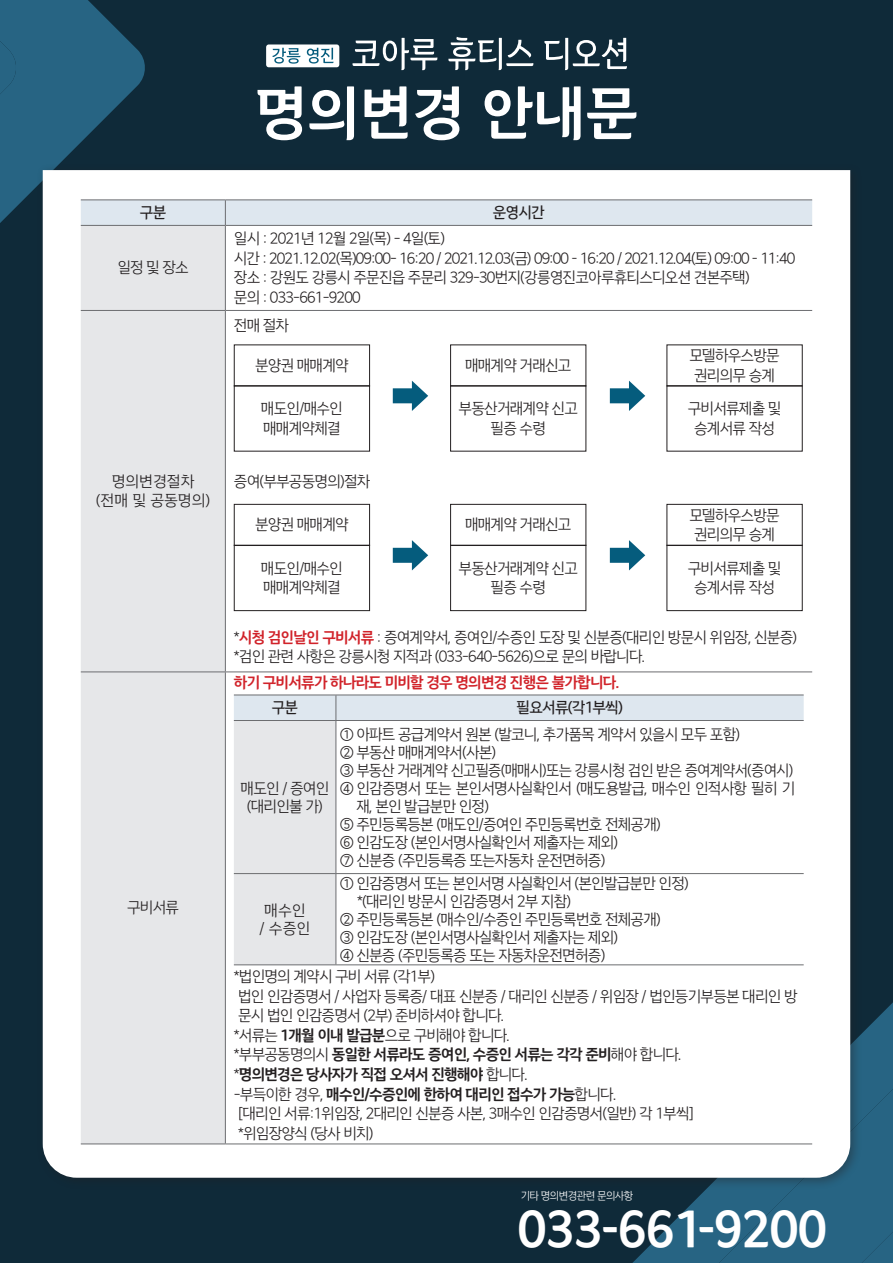
<style>
.page{position:relative;width:893px;height:1263px;background:#0f2a39}
.page>*{position:absolute;margin:0;border:0;box-sizing:border-box;transform-origin:0 0}
.t1{font:57px "KOAROO Bold";color:#fff}
.t2{font:49.35px "KOAROO Bold";color:#fff}
.t3{font:15px/18px "KOAROO Light";letter-spacing:-.05em;color:#231f20}
.t4{font:15px "KOAROO Bold";letter-spacing:-.05em;color:#231f20}
.t5{font:15px "KOAROO Bold";letter-spacing:-.05em;color:#d1232a}
.t6{font:15px "KOAROO Medium";letter-spacing:-.05em;color:#231f20}
.t7{font:10.5px "KOAROO Light";letter-spacing:-.05em;color:#fff}
.s1{font-family:"KOAROO Bold";color:#d1232a}
.s2{font-family:"KOAROO Bold"}
.s3{font-family:"KOAROO Light"}
</style>
<div class="page">
<svg style="left:632px;top:1002px;width:261px;height:261px;fill:#276483"></svg>
<div style="left:719px;top:1089px;width:174px;height:174px;background:#276483"></div>
<svg style="left:0;top:0;width:145px;height:223px;fill:#276483"></svg>
<div style="left:0;top:0;width:19px;height:200px;background:#276483"></div>
<div style="left:37px;top:164px;width:825px;height:1026px;background:#231f20;opacity:.4"></div>
<div style="left:43px;top:170px;width:807px;height:1008px;background:#fff"></div>
<div style="left:266px;top:44px;width:73px;height:23px;background:#fff;border-radius:3px"></div>
<svg style="left:353px;top:38px;width:84px;height:32px"></svg>
<svg style="left:448px;top:37px;width:85px;height:33px"></svg>
<svg style="left:272px;top:48px;width:28px;height:16px"></svg>
<svg style="left:307px;top:48px;width:26px;height:16px"></svg>
<svg style="left:544px;top:38px;width:83px;height:32px"></svg>
<div style="left:81px;top:226px;width:144px;height:917px;background:#e6e7e9"></div>
<hr style="left:81px;top:199px;width:144px;height:1px;background:#6c6d70">
<hr style="left:225px;top:199px;width:587px;height:1px;background:#6c6d70">
<svg style="left:81px;top:200px;width:731px;height:25px;background:#dbe4ec"></svg>
<hr style="left:81px;top:225px;width:144px;height:1px;background:#6c6d70">
<hr style="left:225px;top:225px;width:587px;height:1px;background:#6c6d70">
<hr style="left:225px;top:226px;width:1px;height:84px;background:#6c6d70">
<hr style="left:81px;top:310px;width:144px;height:1px;background:#6c6d70">
<hr style="left:225px;top:310px;width:587px;height:1px;background:#6c6d70">
<hr style="left:225px;top:311px;width:1px;height:360px;background:#6c6d70">
<hr style="left:81px;top:671px;width:144px;height:1px;background:#6c6d70">
<hr style="left:225px;top:671px;width:587px;height:1px;background:#6c6d70">
<hr style="left:225px;top:672px;width:1px;height:471px;background:#6c6d70">
<hr style="left:81px;top:1143px;width:144px;height:1px;background:#6c6d70">
<hr style="left:225px;top:1143px;width:587px;height:1px;background:#6c6d70">
<svg style="left:234px;top:695px;width:570px;height:269px;background:#f7f8f9"></svg>
<hr style="left:234px;top:720px;width:102px;height:1px;background:#6c6d70">
<hr style="left:336px;top:720px;width:468px;height:1px;background:#6c6d70">
<hr style="left:336px;top:721px;width:1px;height:152px;background:#6c6d70">
<hr style="left:234px;top:873px;width:102px;height:1px;background:#6c6d70">
<hr style="left:336px;top:873px;width:468px;height:1px;background:#6c6d70">
<hr style="left:336px;top:874px;width:1px;height:90px;background:#6c6d70">
<hr style="left:234px;top:964px;width:102px;height:1px;background:#6c6d70">
<hr style="left:336px;top:964px;width:468px;height:1px;background:#6c6d70">
<div style="left:234px;top:504px;width:136px;height:42px;border:1px solid #231f20"></div>
<div style="left:450px;top:504px;width:136px;height:42px;border:1px solid #231f20"></div>
<div style="left:666px;top:504px;width:137px;height:42px;border:1px solid #231f20"></div>
<div style="left:234px;top:385px;width:136px;height:66px;border:1px solid #231f20"></div>
<div style="left:234px;top:545px;width:136px;height:66px;border:1px solid #231f20"></div>
<div style="left:450px;top:385px;width:136px;height:66px;border:1px solid #231f20"></div>
<div style="left:450px;top:545px;width:136px;height:66px;border:1px solid #231f20"></div>
<div style="left:666px;top:385px;width:137px;height:66px;border:1px solid #231f20"></div>
<div style="left:666px;top:545px;width:137px;height:66px;border:1px solid #231f20"></div>
<div style="left:393px;top:388px;width:25px;height:15px;background:#055c7d"></div>
<svg style="left:412px;top:381px;width:16px;height:30px"></svg>
<div style="left:393px;top:548px;width:25px;height:15px;background:#055c7d"></div>
<svg style="left:412px;top:540px;width:16px;height:30px"></svg>
<div style="left:610px;top:388px;width:25px;height:15px;background:#055c7d"></div>
<svg style="left:629px;top:381px;width:16px;height:30px"></svg>
<div style="left:610px;top:548px;width:25px;height:15px;background:#055c7d"></div>
<svg style="left:629px;top:540px;width:16px;height:30px"></svg>
<p class="t1" style="left:255px;top:81px;width:385px">명의변경 안내문</p>
<p class="t6" style="left:140px;top:204px;width:28px">구분</p>
<p class="t6" style="left:493px;top:204px;width:53px">운영시간</p>
<p class="t3" style="left:117px;top:259px;width:73px">일정 및 장소</p>
<p class="t3" style="left:112px;top:473px;width:84px">명의변경절차</p>
<p class="t3" style="left:96px;top:492px;width:116px">(전매 및 공동명의)</p>
<p class="t3" style="left:127px;top:899px;width:53px">구비서류</p>
<p class="t3" style="left:234px;top:230px;width:213px">일시 : 2021년 12월 2일(목) - 4일(토)</p>
<p class="t3" style="left:234px;top:249px;width:563px">시간 : 2021.12.02(목)09:00- 16:20 / 2021.12.03(금) 09:00 – 16:20 / 2021.12.04(토) 09:00 – 11:40</p>
<p class="t3" style="left:234px;top:269px;width:517px">장소 : 강원도 강릉시 주문진읍 주문리 329-30번지(강릉영진코아루휴티스디오션 견본주택)</p>
<p class="t3" style="left:234px;top:288px;width:128px">문의 : 033-661-9200</p>
<p class="t3" style="left:234px;top:317px;width:57px">전매 절차</p>
<p class="t3" style="left:255px;top:357px;width:95px">분양권 매매계약</p>
<p class="t3" style="left:261px;top:400px;width:83px">매도인/매수인</p>
<p class="t3" style="left:263px;top:419px;width:79px">매매계약체결</p>
<p class="t3" style="left:234px;top:473px;width:138px">증여(부부공동명의)절차</p>
<p class="t3" style="left:255px;top:516px;width:95px">분양권 매매계약</p>
<p class="t3" style="left:261px;top:559px;width:83px">매도인/매수인</p>
<p class="t3" style="left:263px;top:579px;width:79px">매매계약체결</p>
<p class="t3" style="left:465px;top:357px;width:108px">매매계약 거래신고</p>
<p class="t3" style="left:459px;top:400px;width:121px">부동산거래계약 신고</p>
<p class="t3" style="left:491px;top:419px;width:57px">필증 수령</p>
<p class="t3" style="left:465px;top:516px;width:108px">매매계약 거래신고</p>
<p class="t3" style="left:459px;top:559px;width:121px">부동산거래계약 신고</p>
<p class="t3" style="left:491px;top:579px;width:57px">필증 수령</p>
<p class="t3" style="left:689px;top:347px;width:92px">모델하우스방문</p>
<p class="t3" style="left:694px;top:366px;width:82px">권리의무 승계</p>
<p class="t3" style="left:688px;top:400px;width:95px">구비서류제출 및</p>
<p class="t3" style="left:694px;top:419px;width:82px">승계서류 작성</p>
<p class="t3" style="left:689px;top:506px;width:92px">모델하우스방문</p>
<p class="t3" style="left:694px;top:526px;width:82px">권리의무 승계</p>
<p class="t3" style="left:688px;top:559px;width:95px">구비서류제출 및</p>
<p class="t3" style="left:694px;top:579px;width:82px">승계서류 작성</p>
<p class="t3" style="left:234px;top:629px;width:565px">*<span class="s1">시청 검인날인 구비서류</span> : 증여계약서, 증여인/수증인 도장 및 신분증(대리인 방문시 위임장, 신분증)</p>
<p class="t3" style="left:234px;top:648px;width:413px">*검인 관련 사항은 강릉시청 지적과 (033-640-5626)으로 문의 바랍니다.</p>
<p class="t5" style="left:234px;top:674px;width:387px">하기 구비서류가 하나라도 미비할 경우 명의변경 진행은 불가합니다.</p>
<p class="t6" style="left:272px;top:699px;width:28px">구분</p>
<p class="t6" style="left:517px;top:699px;width:108px">필요서류(각1부씩)</p>
<p class="t3" style="left:241px;top:779px;width:90px">매도인 / 증여인</p>
<p class="t3" style="left:247px;top:797px;width:77px">(대리인불 가)</p>
<p class="t3" style="left:340px;top:725px;width:401px">① 아파트 공급계약서 원본 (발코니, 추가품목 계약서 있을시 모두 포함)</p>
<p class="t3" style="left:340px;top:743px;width:158px">② 부동산 매매계약서(사본)</p>
<p class="t3" style="left:340px;top:761px;width:455px">③ 부동산 거래계약 신고필증(매매시)또는 강릉시청 검인 받은 증여계약서(증여시)</p>
<p class="t3" style="left:356px;top:779px;width:440px;text-indent:-16px">④ 인감증명서 또는 본인서명사실확인서 (매도용발급, 매수인 인적사항 필히 기 재, 본인 발급분만 인정)</p>
<p class="t3" style="left:340px;top:815px;width:322px">⑤ 주민등록등본 (매도인/증여인 주민등록번호 전체공개)</p>
<p class="t3" style="left:340px;top:833px;width:279px">⑥ 인감도장 (본인서명사실확인서 제출자는 제외)</p>
<p class="t3" style="left:340px;top:851px;width:267px">⑦ 신분증 (주민등록증 또는자동차 운전면허증)</p>
<p class="t3" style="left:340px;top:874px;width:350px">① 인감증명서 또는 본인서명 사실확인서 (본인발급분만 인정)</p>
<p class="t3" style="left:357px;top:892px;width:216px">*(대리인 방문시 인감증명서 2부 지참)</p>
<p class="t3" style="left:340px;top:910px;width:322px">② 주민등록등본 (매수인/수증인 주민등록번호 전체공개)</p>
<p class="t3" style="left:340px;top:928px;width:279px">③ 인감도장 (본인서명사실확인서 제출자는 제외)</p>
<p class="t3" style="left:340px;top:946px;width:267px">④ 신분증 (주민등록증 또는 자동차운전면허증)</p>
<p class="t3" style="left:234px;top:968px;width:203px">*법인명의 계약시 구비 서류 (각1부)</p>
<p class="t3" style="left:238px;top:987px;width:561px;line-height:19.5px">법인 인감증명서 / 사업자 등록증/ 대표 신분증 / 대리인 신분증 / 위임장 / 법인등기부등본 대리인 방 문시 법인 인감증명서 (2부) 준비하셔야 합니다.</p>
<p class="t3" style="left:234px;top:1027px;width:278px">*서류는 <span class="s2">1개월 이내 발급분</span>으로 구비해야 합니다.</p>
<p class="t4" style="left:234px;top:1046px;width:449px"><span class="s3">*부부공동명의시</span> 동일한 서류라도 증여인, 수증인 서류는 각각 준비<span class="s3">해야 합니다.</span></p>
<p class="t4" style="left:234px;top:1066px;width:296px"><span class="s3">*</span>명의변경은 당사자가 직접 오셔서 진행해야 <span class="s3">합니다.</span></p>
<p class="t4" style="left:234px;top:1085px;width:384px"><span class="s3">-부득이한 경우,</span> 매수인/수증인에 한하여 대리인 접수가 가능<span class="s3">합니다.</span></p>
<p class="t3" style="left:238px;top:1105px;width:457px">[대리인 서류:1위임장, 2대리인 신분증 사본, 3매수인 인감증명서(일반) 각 1부씩]</p>
<p class="t3" style="left:238px;top:1124px;width:137px">*위임장양식 (당사 비치)</p>
<p class="t3" style="left:264px;top:901px;width:43px">매수인</p>
<p class="t3" style="left:259px;top:919px;width:52px">/ 수증인</p>
<p class="t7" style="left:521px;top:1190px;width:114px">기타 명의변경관련 문의사항</p>
<p class="t2" style="left:518px;top:1202px;width:310px">033-661-9200</p>
</div>
